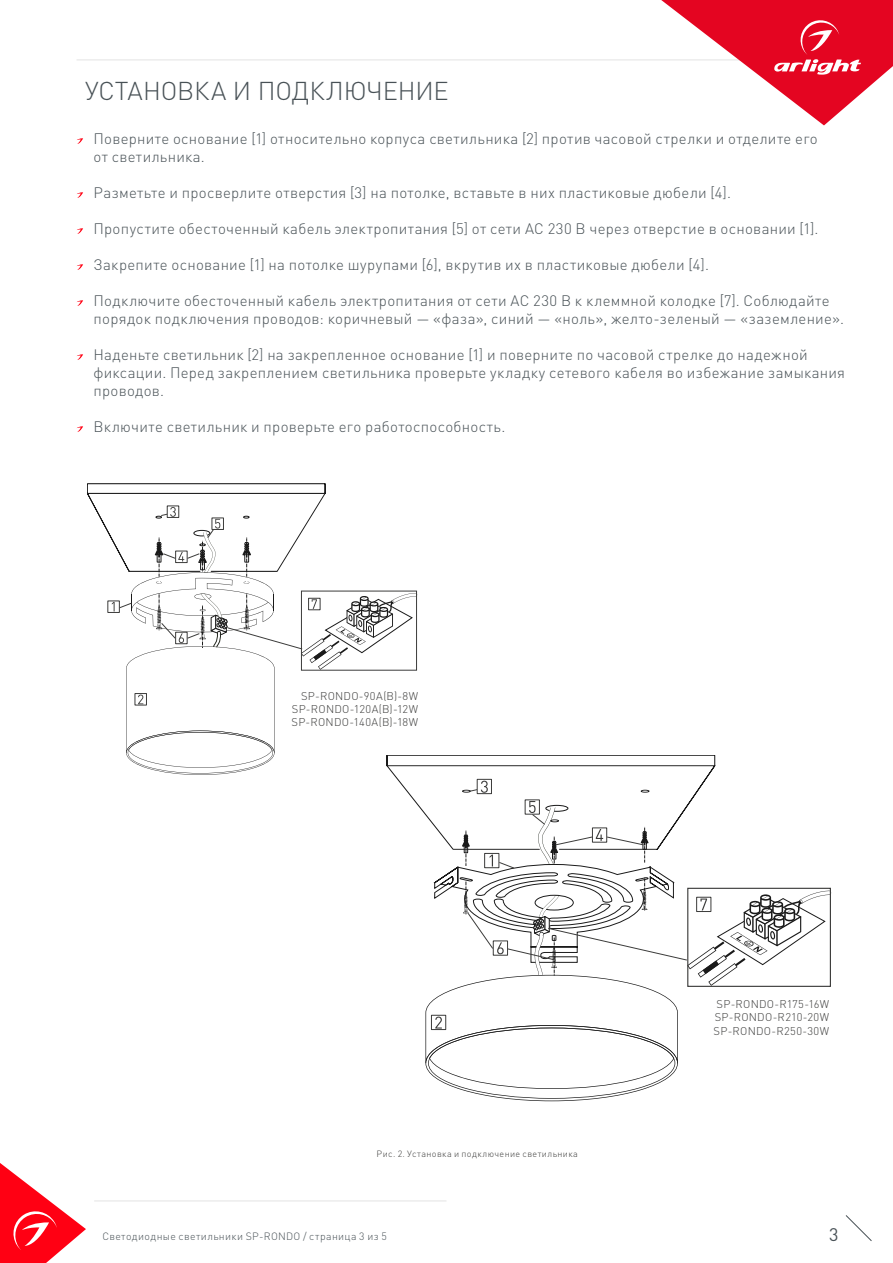
<style>
.page{position:relative;width:893px;height:1263px;background:#fff}
.page>*{position:absolute;margin:0;border:0;box-sizing:border-box;transform-origin:0 0}
.t1{font:300 25.5px "DIN Pro";letter-spacing:-.005em;color:#485156}
.t2{font:18px "DIN Pro";color:#485156}
.t3{font:300 15px/18px "DIN Pro";letter-spacing:.02em;color:#485156}
.t4{font:300 11.1px/13.4px "DIN Pro";letter-spacing:.025em;color:#3c3c3b;text-align:justify}
.t5{font:300 10.5px "DIN Pro";letter-spacing:.035em;color:#485156}
.t6{font:300 9px "DIN Pro";letter-spacing:.04em;color:#3c3c3b}
</style>
<div class="page">
<hr style="left:77px;top:60px;width:668px;height:1px;background:#e3e3e3">
<svg style="left:845px;top:1215px;width:27px;height:26px"></svg>
<hr style="left:94px;top:1200px;width:352px;height:1px;background:#e3e3e3">
<svg style="left:661px;top:0;width:232px;height:125px"></svg>
<svg style="left:0;top:1163px;width:86px;height:100px"></svg>
<svg style="left:77px;top:138px;width:6px;height:6px"></svg>
<svg style="left:77px;top:192px;width:6px;height:6px"></svg>
<svg style="left:77px;top:228px;width:6px;height:6px"></svg>
<svg style="left:77px;top:264px;width:6px;height:6px"></svg>
<svg style="left:77px;top:300px;width:6px;height:6px"></svg>
<svg style="left:77px;top:354px;width:6px;height:6px"></svg>
<svg style="left:77px;top:426px;width:6px;height:6px"></svg>
<svg style="left:87px;top:483px;width:744px;height:618px"></svg>
<div style="left:175px;top:632px;width:12px;height:12px;border:1px solid #3c3c3b"></div>
<h1 class="t1" style="left:85px;top:74px;width:365px">УСТАНОВКА И ПОДКЛЮЧЕНИЕ</h1>
<p class="t3" style="left:94px;top:129px;width:726px">Поверните основание [1] относительно корпуса светильника [2] против часовой стрелки и отделите его от светильника.</p>
<p class="t3" style="left:94px;top:183px;width:639px">Разметьте и просверлите отверстия [3] на потолке, вставьте в них пластиковые дюбели [4].</p>
<p class="t3" style="left:94px;top:219px;width:726px">Пропустите обесточенный кабель электропитания [5] от сети АС 230 В через отверстие в основании [1].</p>
<p class="t3" style="left:94px;top:255px;width:617px">Закрепите основание [1] на потолке шурупами [6], вкрутив их в пластиковые дюбели [4].</p>
<p class="t3" style="left:94px;top:291px;width:752px">Подключите обесточенный кабель электропитания от сети АС 230 В к клеммной колодке [7]. Соблюдайте порядок подключения проводов: коричневый — «фаза», синий — «ноль», желто-зеленый — «заземление».</p>
<p class="t3" style="left:94px;top:345px;width:753px">Наденьте светильник [2] на закрепленное основание [1] и поверните по часовой стрелке до надежной фиксации. Перед закреплением светильника проверьте укладку сетевого кабеля во избежание замыкания проводов.</p>
<p class="t3" style="left:94px;top:417px;width:413px">Включите светильник и проверьте его работоспособность.</p>
<p class="t4" style="left:292px;top:688px;width:128px;text-indent:10px">SP-RONDO-90A(B)-8W SP-RONDO-120A(B)-12W SP-RONDO-140A(B)-18W</p>
<p class="t6" style="left:377px;top:1147px;width:203px">Рис. 2. Установка и подключение светильника</p>
<p class="t4" style="left:714px;top:997px;width:117px">SP-RONDO-R175-16W SP-RONDO-R210-20W SP-RONDO-R250-30W</p>
<p class="t5" style="left:102px;top:1229px;width:286px">Светодиодные светильники SP-RONDO / страница 3 из 5</p>
<p class="t2" style="left:829px;top:1222px;width:11px">3</p>
</div>
